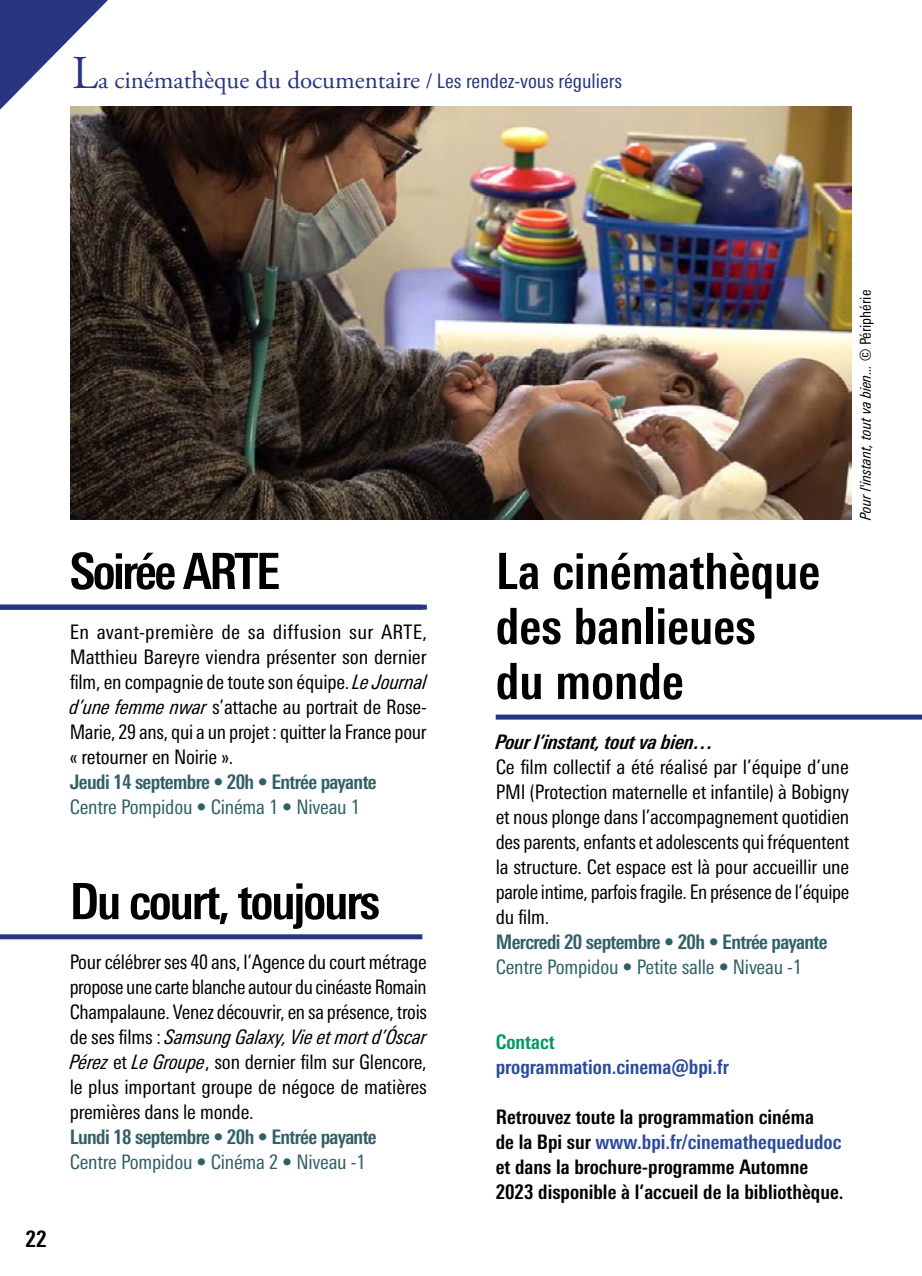
<style>
.page{position:relative;width:922px;height:1276px;background:#fff}
.page>*{position:absolute;margin:0;border:0;box-sizing:border-box;transform-origin:0 0}
.t1{font:700 condensed 50px/55px "Univers Next Pro";color:#000}
.t2{font:700 condensed 50px "Univers Next Pro";letter-spacing:-.04em;color:#000}
.t3{font:700 condensed 50px "Univers Next Pro";letter-spacing:-.05em;color:#000}
.t4{font:25px "Adobe Garamond Pro";color:#283583}
.t5{font:700 condensed 22.5px "Univers Next Pro";color:#000}
.t6{font:condensed 20px/25px "Univers Next Pro";letter-spacing:-.015em;color:#000;text-align:justify}
.t7{font:700 condensed 20px/25px "Univers Next Pro";color:#000}
.t8{font:700 condensed 20px "Univers Next Pro";letter-spacing:-.03em;color:#306065}
.t9{font:condensed 20px "Univers Next Pro";letter-spacing:-.01em;color:#306065}
.t10{font:700 condensed 20px "Univers Next Pro";color:#2a4b9b}
.t11{font:italic 700 condensed 20px "Univers Next Pro";letter-spacing:-.01em;color:#000}
.t12{font:700 condensed 20px "Univers Next Pro";color:#00975f}
.t13{font:italic condensed 15px "Univers Next Pro";color:#000}
.s1{font-size:47px}
.s2{font-family:"Univers Next Pro";font-stretch:condensed;font-size:20px}
.s3{font-style:italic}
.s4{font-style:normal}
.s5{color:#2a4b9b}
</style>
<div class="page">
<svg style="left:0;top:0;width:108px;height:112px"></svg>
<div style="left:0;top:604px;width:422px;height:5px;background:#283583"></div>
<div style="left:0;top:934px;width:422px;height:5px;background:#283583"></div>
<div style="left:495px;top:714px;width:426px;height:5px;background:#283583"></div>
<img style="left:71px;top:106px;width:779px;height:413px">
<p class="t4" style="left:72px;top:65px;width:551px"><span class="s1">L</span>a cinémathèque du documentaire <span class="s2">/ Les rendez-vous réguliers</span></p>
<h1 class="t3" style="left:70px;top:541px;width:212px">Soirée ARTE</h1>
<p class="t6" style="left:70px;top:619px;width:359px">En avant-première de sa diffusion sur ARTE, Matthieu Bareyre viendra présenter son dernier film, en compagnie de toute son équipe. <span class="s3">Le Journal d’une femme nwar</span> s’attache au portrait de Rose-Marie, 29 ans, qui a un projet : quitter la France pour « retourner en Noirie ».</p>
<p class="t8" style="left:70px;top:770px;width:308px">Jeudi 14 septembre • 20h • Entrée payante</p>
<p class="t9" style="left:70px;top:795px;width:291px">Centre Pompidou • Cinéma 1 • Niveau 1</p>
<p class="t5" style="left:26px;top:1225px;width:23px">22</p>
<h1 class="t2" style="left:70px;top:871px;width:312px">Du court, toujours</h1>
<p class="t6" style="left:70px;top:949px;width:359px">Pour célébrer ses 40 ans, l’Agence du court métrage propose une carte blanche autour du cinéaste Romain Champalaune. Venez découvrir, en sa présence, trois de ses films : <span class="s3">Samsung Galaxy, Vie et mort d’Óscar Pérez</span> et <span class="s3">Le Groupe</span>, son dernier film sur Glencore, le plus important groupe de négoce de matières premières dans le monde.</p>
<p class="t8" style="left:70px;top:1125px;width:308px">Lundi 18 septembre • 20h • Entrée payante</p>
<p class="t9" style="left:70px;top:1150px;width:297px">Centre Pompidou • Cinéma 2 • Niveau -1</p>
<p class="t13" style="left:856px;top:519px;width:231px;rotate:-90deg">Pour l'instant, tout va bien... <span class="s4">© Périphérie</span></p>
<h1 class="t1" style="left:495px;top:543px;width:326px">La cinémathèque des banlieues<br>du monde</h1>
<p class="t11" style="left:495px;top:730px;width:220px">Pour l’instant, tout va bien…</p>
<p class="t6" style="left:495px;top:754px;width:355px">Ce film collectif a été réalisé par l’équipe d’une PMI (Protection maternelle et infantile) à Bobigny et nous plonge dans l’accompagnement quotidien des parents, enfants et adolescents qui fréquentent la structure. Cet espace est là pour accueillir une parole intime, parfois fragile. En présence de l’équipe du film.</p>
<p class="t8" style="left:495px;top:930px;width:333px">Mercredi 20 septembre • 20h • Entrée payante</p>
<p class="t9" style="left:495px;top:955px;width:307px">Centre Pompidou • Petite salle • Niveau -1</p>
<p class="t12" style="left:495px;top:1030px;width:60px">Contact</p>
<p class="t10" style="left:495px;top:1055px;width:235px">programmation.cinema@bpi.fr</p>
<p class="t7" style="left:495px;top:1104px;width:349px">Retrouvez toute la programmation cinéma<br>de la Bpi sur <span class="s5">www.bpi.fr/cinemathequedudoc </span>et dans la brochure-programme Automne 2023 disponible à l’accueil de la bibliothèque.</p>
</div>
